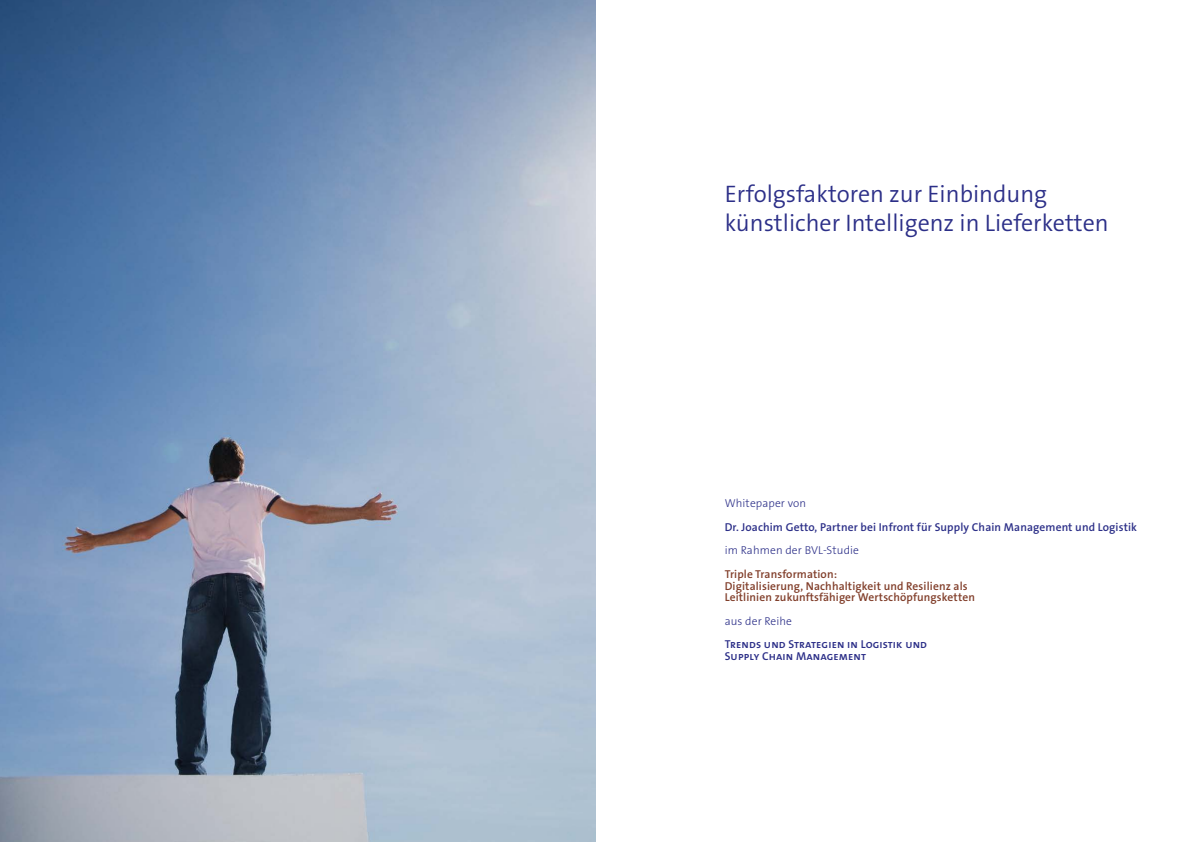
<style>
.page{position:relative;width:1191px;height:842px;background:#fff}
.page>*{position:absolute;margin:0;border:0;box-sizing:border-box;transform-origin:0 0}
.t1{font:24px/28.8px "The Sans LP4 Se Lig";color:#2c2f88}
.t2{font:11.5px/11.8px "The Sans LP6 Se Bld";letter-spacing:.01em;color:#2c2f88}
.t3{font:11.5px/11.8px "The Sans LP6 Se Bld";letter-spacing:.01em;color:#813e2a}
.t4{font:11.5px "The Sans LP3 Lig";letter-spacing:.01em;color:#2c2f88}
</style>
<div class="page">
<img style="left:0;top:0;width:595px;height:842px">
<h1 class="t1" style="left:724px;top:180px;width:385px">Erfolgsfaktoren zur Einbindung künstlicher Intelligenz in Lieferketten</h1>
<p class="t4" style="left:724px;top:496px;width:83px">Whitepaper von</p>
<p class="t2" style="left:724px;top:521px;width:414px">Dr. Joachim Getto, Partner bei Infront für Supply Chain Management und Logistik</p>
<p class="t4" style="left:724px;top:543px;width:136px">im Rahmen der BVL-Studie</p>
<p class="t3" style="left:724px;top:568px;width:252px">Triple Transformation:<br>Digitalisierung, Nachhaltigkeit und Resilienz als<br>Leitlinien zukunftsfähiger Wertschöpfungsketten</p>
<p class="t4" style="left:724px;top:614px;width:69px">aus der Reihe</p>
<p class="t2" style="left:724px;top:639px;width:204px">Trends und Strategien in Logistik und<br>Supply Chain Management</p>
</div>
